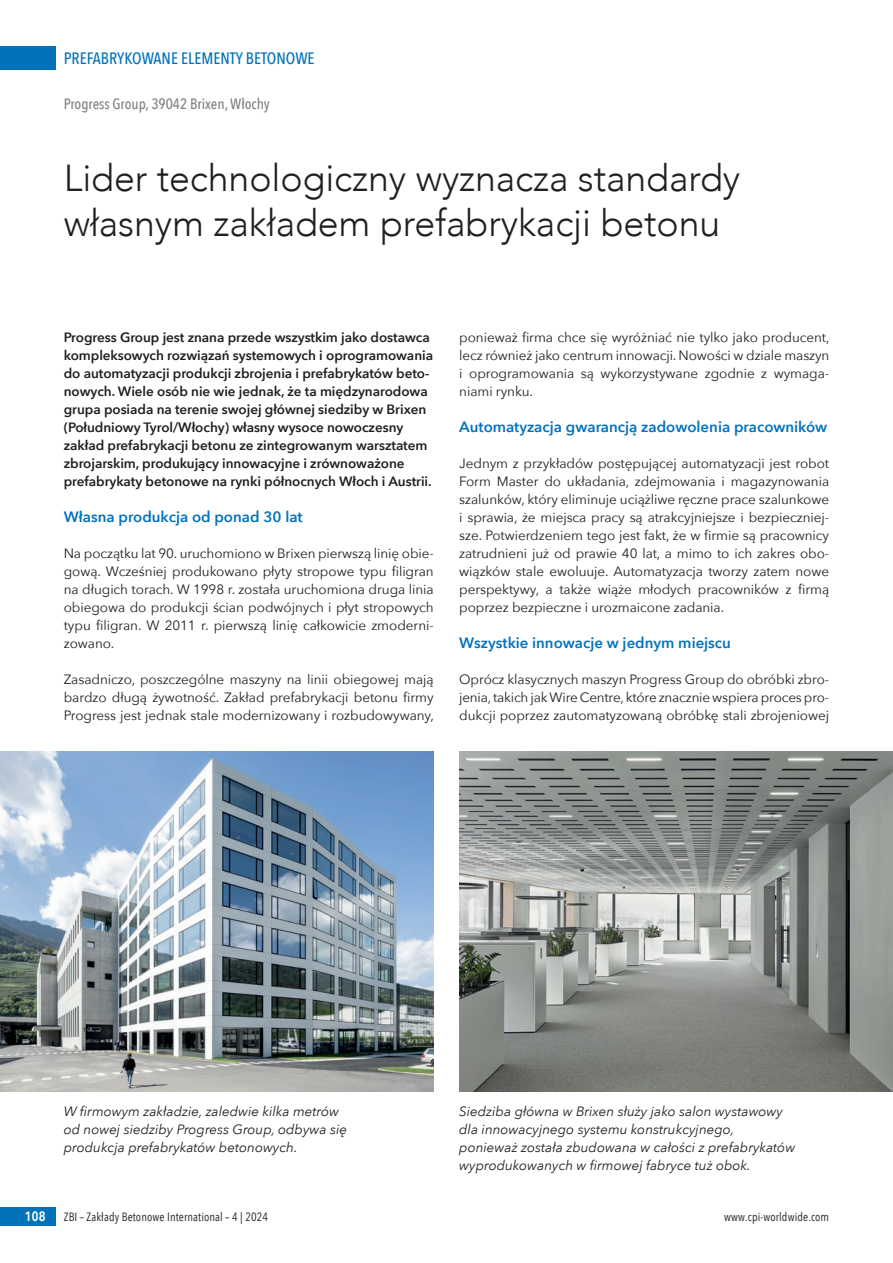
<style>
.page{position:relative;width:893px;height:1263px;background:#fff}
.page>*{position:absolute;margin:0;border:0;box-sizing:border-box;transform-origin:0 0}
.t1{font:300 37.5px/45px "Avenir";letter-spacing:-.005em;color:#231f20}
.t2{font:16.5px "Avenir Next Cond Md";color:#0372bb}
.t3{font:15px "Avenir Next Dm Bd";color:#0372bb}
.t4{font:15px "Avenir Next Cond Md";letter-spacing:-.005em;color:#808285}
.t5{font:13.5px/18px "Avenir Next";letter-spacing:-.005em;color:#231f20;text-align:justify}
.t6{font:13.5px/18px "Avenir Next Dm Bd";letter-spacing:-.005em;color:#231f20}
.t7{font:italic 13.5px/18px "Avenir Next";color:#231f20}
.t8{font:13.5px "Avenir Next Cond Dm Bd";color:#fff}
.t9{font:12px "Avenir Next Cond";letter-spacing:.01em;color:#231f20}
</style>
<div class="page">
<div style="left:0;top:47px;width:55px;height:23px;background:#0372bb"></div>
<div style="left:0;top:1208px;width:55px;height:18px;background:#0372bb"></div>
<img style="left:0;top:751px;width:434px;height:340px">
<img style="left:459px;top:751px;width:434px;height:340px">
<p class="t2" style="left:64px;top:49px;width:252px">PREFABRYKOWANE ELEMENTY BETONOWE</p>
<p class="t4" style="left:64px;top:94px;width:208px">Progress Group, 39042 Brixen, Włochy</p>
<h1 class="t1" style="left:64px;top:155px;width:678px">Lider technologiczny wyznacza standardy własnym zakładem prefabrykacji betonu</h1>
<p class="t6" style="left:64px;top:328px;width:371px">Progress Group jest znana przede wszystkim jako dostawca kompleksowych rozwiązań systemowych i oprogramowania do automatyzacji produkcji zbrojenia i prefabrykatów beto&shy;nowych. Wiele osób nie wie jednak, że ta międzynarodowa grupa posiada na terenie swojej głównej siedziby w Brixen (Południowy Tyrol/Włochy) własny wysoce nowoczesny zakład prefabrykacji betonu ze zintegrowanym warsztatem zbrojarskim, produkujący innowacyjne i zrównoważone prefabrykaty betonowe na rynki północnych Włoch i Austrii.</p>
<p class="t3" style="left:64px;top:504px;width:240px">Własna produkcja od ponad 30 lat</p>
<p class="t5" style="left:64px;top:544px;width:371px">Na początku lat 90. uruchomiono w Brixen pierwszą linię obie&shy;gową. Wcześniej produkowano płyty stropowe typu filigran na długich torach. W 1998 r. została uruchomiona druga linia obiegowa do produkcji ścian podwójnych i płyt stropowych typu filigran. W 2011 r. pierwszą linię całkowicie zmoderni&shy;zowano.</p>
<p class="t5" style="left:64px;top:670px;width:372px">Zasadniczo, poszczególne maszyny na linii obiegowej mają bardzo długą żywotność. Zakład prefabrykacji betonu firmy Progress jest jednak stale modernizowany i rozbudowywany,</p>
<p class="t5" style="left:459px;top:328px;width:372px">ponieważ firma chce się wyróżniać nie tylko jako producent, lecz również jako centrum innowacji. Nowości w dziale maszyn i oprogramowania są wykorzystywane zgodnie z wymaga&shy;niami rynku.</p>
<p class="t3" style="left:459px;top:414px;width:370px">Automatyzacja gwarancją zadowolenia pracowników</p>
<p class="t5" style="left:459px;top:454px;width:371px">Jednym z przykładów postępującej automatyzacji jest robot Form Master do układania, zdejmowania i magazynowania szalunków, który eliminuje uciążliwe ręczne prace szalunkowe i sprawia, że miejsca pracy są atrakcyjniejsze i bezpieczniej&shy;sze. Potwierdzeniem tego jest fakt, że w firmie są pracownicy zatrudnieni już od prawie 40 lat, a mimo to ich zakres obo&shy;wiązków stale ewoluuje. Automatyzacja tworzy zatem nowe perspektywy, a także wiąże młodych pracowników z firmą poprzez bezpieczne i urozmaicone zadania.</p>
<p class="t3" style="left:459px;top:630px;width:273px">Wszystkie innowacje w jednym miejscu</p>
<p class="t5" style="left:459px;top:670px;width:371px">Oprócz klasycznych maszyn Progress Group do obróbki zbro&shy;jenia, takich jak Wire Centre, które znacznie wspiera proces pro&shy;dukcji poprzez zautomatyzowaną obróbkę stali zbrojeniowej</p>
<p class="t7" style="left:64px;top:1102px;width:285px">W firmowym zakładzie, zaledwie kilka metrów od nowej siedziby Progress Group, odbywa się produkcja prefabrykatów betonowych.</p>
<p class="t7" style="left:459px;top:1102px;width:337px">Siedziba główna w Brixen służy jako salon wystawowy dla innowacyjnego systemu konstrukcyjnego, ponieważ została zbudowana w całości z prefabrykatów wyprodukowanych w firmowej fabryce tuż obok.</p>
<p class="t8" style="left:25px;top:1205px;width:22px">108</p>
<p class="t9" style="left:64px;top:1207px;width:206px">ZBI – Zakłady Betonowe International – 4 | 2024</p>
<p class="t9" style="left:724px;top:1207px;width:107px">www.cpi-worldwide.com</p>
</div>
